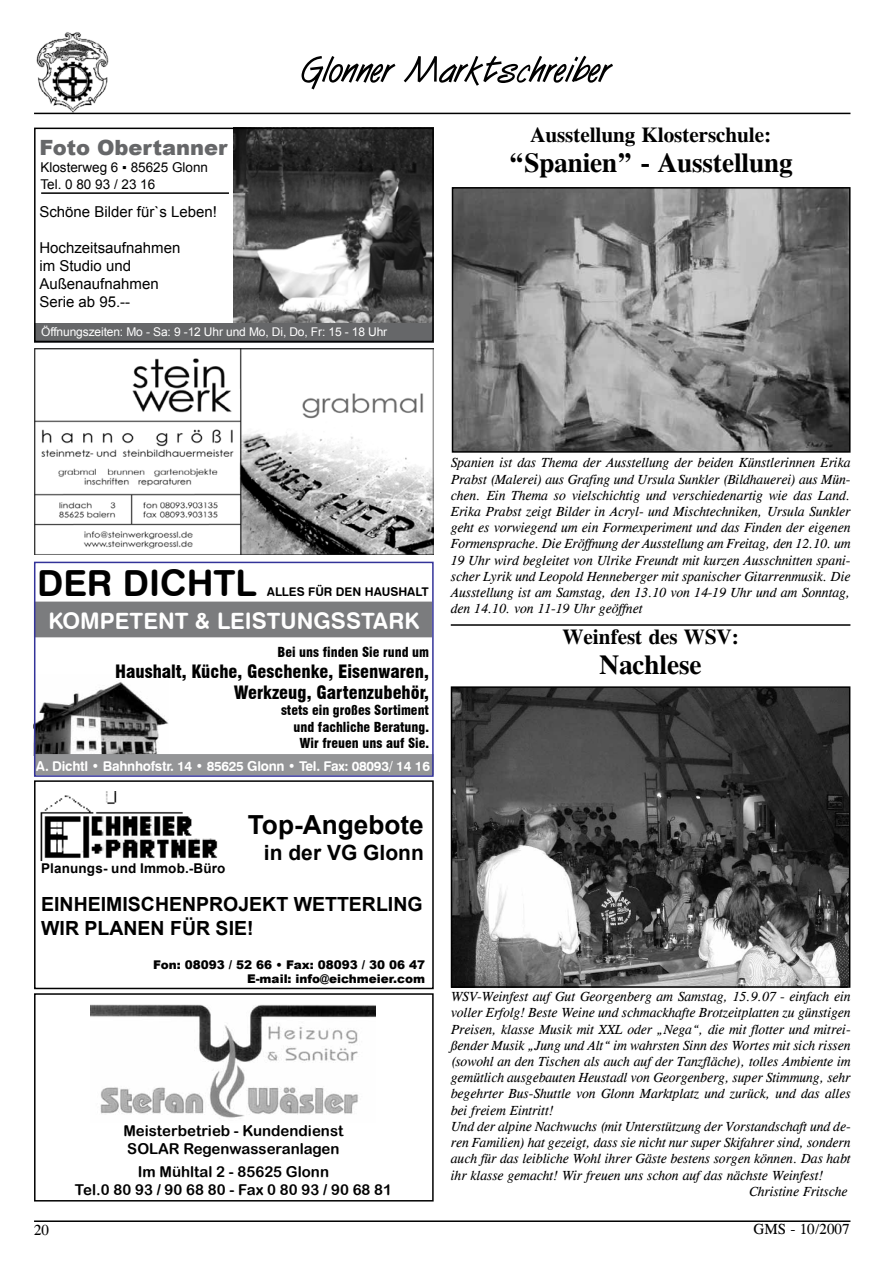
<style>
.page{position:relative;width:893px;height:1263px;background:#fff}
.page>*{position:absolute;margin:0;border:0;box-sizing:border-box;transform-origin:0 0}
.t1{font:36px "Swiss 721 BT Bold Rounded";color:#000}
.t2{font:700 27px "Cg Times";color:#000}
.t3{font:700 26.25px "Arial";color:#000}
.t4{font:22.5px "Swiss 721 BT Bold Rounded";color:#fff}
.t5{font:700 21px "Cg Times";color:#000}
.t6{font:900 21px "Arial";color:#666769}
.t7{font:700 21px "Arial";color:#000}
.t8{font:700 19.5px/23.4px "Arial";color:#000}
.t9{font:900 condensed 18px/21.6px "Swiss 721 BT";color:#000;text-align:right}
.t10{font:15px/18px "Arial Rounded MT Bold";color:#000;text-align:center}
.t11{font:15px/18px "Arial";color:#000}
.t12{font:15px "CG Times";color:#000}
.t13{font:italic 13.5px/16.2px "Cg Times";color:#000;text-align:justify}
.t14{font:900 condensed 13.5px/16.2px "Swiss 721 BT";color:#000;text-align:right}
.t15{font:13.5px "Swiss 721 BT Bold Rounded";letter-spacing:-.02em;color:#fff}
.t16{font:13.5px/16.2px "Arial";color:#000}
.t17{font:700 13.5px "Arial";letter-spacing:.01em;color:#000}
.t18{font:900 12px/14.4px "Arial";color:#000;text-align:right}
.t19{font:12px "Arial";letter-spacing:-.01em;color:#fff}
.t20{font:12px "Swiss 721 BT Bold Rounded";color:#000}
</style>
<div class="page">
<img style="left:34px;top:32px;width:77px;height:83px">
<hr style="left:34px;top:1220px;width:816px;height:2px;background:#000">
<hr style="left:34px;top:113px;width:816px;height:1px;background:#000">
<svg style="left:302px;top:56px;width:311px;height:33px"></svg>
<img style="left:234px;top:131px;width:197px;height:192px">
<img style="left:91px;top:1004px;width:284px;height:114px">
<div style="left:34px;top:780px;width:400px;height:209px;border:2px solid #000"></div>
<img style="left:40px;top:791px;width:178px;height:69px">
<div style="left:34px;top:993px;width:400px;height:208px;border:2px solid #000"></div>
<img style="left:37px;top:681px;width:131px;height:73px">
<div style="left:34px;top:602px;width:398px;height:35px;background:#7b7c7e"></div>
<div style="left:34px;top:754px;width:400px;height:21px;background:#949597"></div>
<div style="left:34px;top:562px;width:400px;height:215px;border:2px solid #339"></div>
<img style="left:34px;top:349px;width:400px;height:206px">
<div style="left:34px;top:323px;width:400px;height:19px;background:#666769"></div>
<div style="left:34px;top:128px;width:400px;height:214px;border:2px solid #000"></div>
<hr style="left:41px;top:192px;width:188px;height:2px;background:#000">
<img style="left:455px;top:190px;width:392px;height:260px">
<div style="left:452px;top:187px;width:398px;height:266px;border:2px solid #000"></div>
<img style="left:454px;top:689px;width:393px;height:296px">
<div style="left:451px;top:686px;width:399px;height:302px;border:2px solid #000"></div>
<hr style="left:451px;top:624px;width:399px;height:2px;background:#000">
<h3 class="t6" style="left:39px;top:134px;width:190px">Foto Obertanner</h3>
<p class="t16" style="left:40px;top:160px;width:169px">Klosterweg 6 ▪ 85625 Glonn<br>Tel. 0 80 93 / 23 16</p>
<p class="t11" style="left:39px;top:203px;width:179px">Schöne Bilder für`s Leben!</p>
<p class="t11" style="left:39px;top:239px;width:142px">Hochzeitsaufnahmen im Studio und<br>Außenaufnahmen<br>Serie ab 95.--</p>
<p class="t19" style="left:41px;top:324px;width:348px">Öffnungszeiten: Mo - Sa: 9 -12 Uhr und Mo, Di, Do, Fr: 15 - 18 Uhr</p>
<h3 class="t5" style="left:530px;top:122px;width:242px">Ausstellung Klosterschule:</h3>
<h2 class="t2" style="left:509px;top:146px;width:285px">“Spanien” - Ausstellung</h2>
<h1 class="t1" style="left:37px;top:561px;width:221px">DER DICHTL</h1>
<p class="t20" style="left:267px;top:585px;width:164px">ALLES FÜR DEN HAUSHALT</p>
<h3 class="t4" style="left:48px;top:606px;width:372px">KOMPETENT &amp; LEISTUNGSSTARK</h3>
<p class="t14" style="left:278px;top:644px;width:153px">Bei uns finden Sie rund um</p>
<h3 class="t9" style="left:115px;top:660px;width:315px">Haushalt, Küche, Geschenke, Eisenwaren,<br>Werkzeug, Gartenzubehör,</h3>
<p class="t14" style="left:281px;top:702px;width:150px">stets ein großes Sortiment und fachliche Beratung.<br>Wir freuen uns auf Sie.</p>
<p class="t15" style="left:36px;top:758px;width:396px">A. DICHTL • BAHNHOFSTR. 14 • 85625 GLONN • TEL. FAX: 08093/ 14 16</p>
<h3 class="t3" style="left:248px;top:807px;width:177px">Top-Angebote</h3>
<h3 class="t7" style="left:264px;top:839px;width:161px">in der VG Glonn</h3>
<h3 class="t8" style="left:41px;top:893px;width:383px">EINHEIMISCHENPROJEKT WETTERLING<br>WIR PLANEN FÜR SIE!</h3>
<p class="t17" style="left:41px;top:859px;width:186px">Planungs- und Immob.-Büro</p>
<p class="t18" style="left:153px;top:957px;width:274px">Fon: 08093 / 52 66 • Fax: 08093 / 30 06 47<br>E-mail: info@eichmeier.com</p>
<p class="t10" style="left:123px;top:1122px;width:222px;text-align:left">Meisterbetrieb - Kundendienst<br>SOLAR Regenwasseranlagen</p>
<p class="t10" style="left:75px;top:1162px;width:319px">Im Mühltal 2 - 85625 Glonn<br>Tel.0 80 93 / 90 68 80 - Fax 0 80 93 / 90 68 81</p>
<p class="t13" style="left:451px;top:455px;width:401px">Spanien ist das Thema der Ausstellung der beiden Künstlerinnen Erika Prabst (Malerei) aus Grafing und Ursula Sunkler (Bildhauerei) aus Mün&shy;chen. Ein Thema so vielschichtig und verschiedenartig wie das Land.<br>Erika Prabst zeigt Bilder in Acryl- und Mischtechniken, Ursula Sunkler geht es vorwiegend um ein Formexperiment und das Finden der eigenen Formensprache. Die Eröffnung der Ausstellung am Freitag, den 12.10. um 19 Uhr wird begleitet von Ulrike Freundt mit kurzen Ausschnitten spani&shy;scher Lyrik und Leopold Henneberger mit spanischer Gitarrenmusik. Die Ausstellung ist am Samstag, den 13.10 von 14-19 Uhr und am Sonntag, den 14.10. von 11-19 Uhr geöffnet</p>
<h3 class="t5" style="left:562px;top:624px;width:178px">Weinfest des WSV:</h3>
<h2 class="t2" style="left:600px;top:648px;width:103px">Nachlese</h2>
<p class="t13" style="left:451px;top:989px;width:401px">WSV-Weinfest auf Gut Georgenberg am Samstag, 15.9.07 - einfach ein</p>
<p class="t13" style="left:451px;top:1005px;width:401px">voller Erfolg! Beste Weine und schmackhafte Brotzeitplatten zu günstigen</p>
<p class="t13" style="left:451px;top:1021px;width:401px">Preisen, klasse Musik mit XXL oder „Nega“, die mit flotter und mitrei-</p>
<p class="t13" style="left:451px;top:1037px;width:401px">ßender Musik „Jung und Alt“ im wahrsten Sinn des Wortes mit sich rissen</p>
<p class="t13" style="left:451px;top:1053px;width:401px">(sowohl an den Tischen als auch auf der Tanzfläche), tolles Ambiente im</p>
<p class="t13" style="left:451px;top:1070px;width:401px">gemütlich ausgebauten Heustadl von Georgenberg, super Stimmung, sehr</p>
<p class="t13" style="left:451px;top:1086px;width:401px">begehrter Bus-Shuttle von Glonn Marktplatz und zurück, und das alles</p>
<p class="t13" style="left:451px;top:1102px;width:104px">bei freiem Eintritt!</p>
<p class="t13" style="left:451px;top:1118px;width:401px">Und der alpine Nachwuchs (mit Unterstützung der Vorstandschaft und de-</p>
<p class="t13" style="left:451px;top:1134px;width:401px">ren Familien) hat gezeigt, dass sie nicht nur super Skifahrer sind, sondern</p>
<p class="t13" style="left:451px;top:1151px;width:401px">auch für das leibliche Wohl ihrer Gäste bestens sorgen können. Das habt</p>
<p class="t13" style="left:451px;top:1167px;width:374px">ihr klasse gemacht! Wir freuen uns schon auf das nächste Weinfest!</p>
<p class="t13" style="left:749px;top:1183px;width:100px">Christine Fritsche</p>
<p class="t12" style="left:34px;top:1221px;width:16px">20</p>
<p class="t12" style="left:753px;top:1220px;width:97px">GMS - 10/2007</p>
</div>
